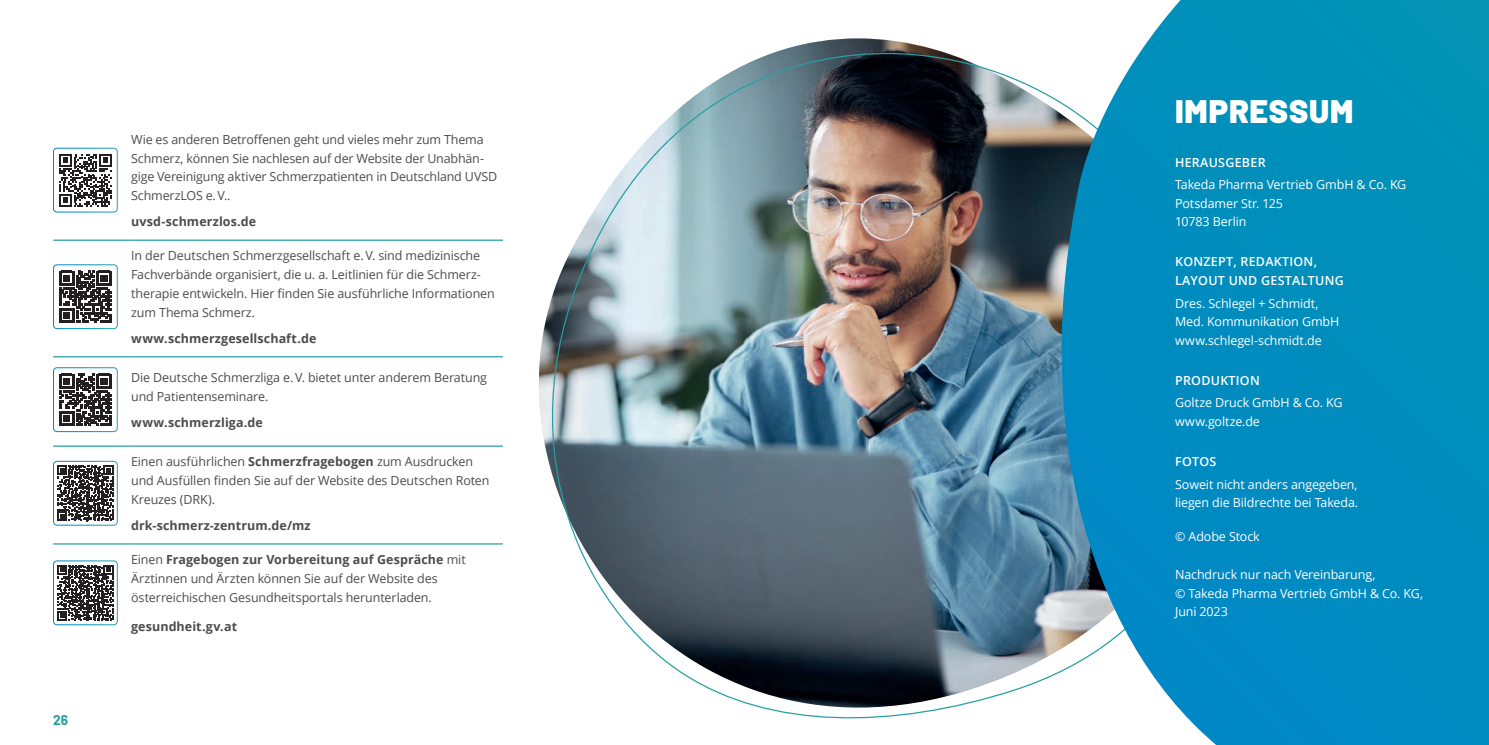
<style>
.page{position:relative;width:1489px;height:745px;background:#fff}
.page>*{position:absolute;margin:0;border:0;box-sizing:border-box;transform-origin:0 0}
.t1{font:900 32.5px "Barlow";letter-spacing:.025em;color:#fff}
.t2{font:700 13.75px "Barlow";color:#269fa4}
.t3{font:12.5px/18.8px "Open Sans";letter-spacing:-.01em;color:#4b4c4d}
.t4{font:12.5px/18.8px "Open Sans";letter-spacing:-.01em;color:#fff}
.t5{font:700 12.5px "Open Sans";letter-spacing:.005em;color:#4b4c4d}
.t6{font:600 12.5px/18.8px "Open Sans";letter-spacing:.02em;color:#fff}
.s1{font-weight:700}
</style>
<div class="page">
<img style="left:500px;top:38px;width:531px;height:681px">
<svg style="left:1031px;top:0;width:457px;height:744px;background:#1b94bf"></svg>
<hr style="left:53px;top:239px;width:78px;height:2px;background:#269fa4">
<hr style="left:131px;top:239px;width:372px;height:2px;background:#269fa4">
<hr style="left:53px;top:356px;width:78px;height:1px;background:#269fa4">
<hr style="left:131px;top:356px;width:372px;height:1px;background:#269fa4">
<hr style="left:53px;top:445px;width:78px;height:1px;background:#269fa4">
<hr style="left:131px;top:445px;width:372px;height:1px;background:#269fa4">
<hr style="left:53px;top:543px;width:78px;height:1px;background:#269fa4">
<hr style="left:131px;top:543px;width:372px;height:1px;background:#269fa4">
<svg style="left:59px;top:154px;width:53px;height:52px"></svg>
<div style="left:53px;top:148px;width:65px;height:64px;border:1px solid #fff;border-radius:4px"></div>
<svg style="left:60px;top:271px;width:51px;height:51px"></svg>
<div style="left:53px;top:264px;width:65px;height:65px;border:1px solid #fff;border-radius:4px"></div>
<svg style="left:60px;top:373px;width:51px;height:52px"></svg>
<div style="left:53px;top:367px;width:65px;height:64px;border:1px solid #fff;border-radius:4px"></div>
<svg style="left:53px;top:461px;width:64px;height:64px"></svg>
<svg style="left:58px;top:465px;width:55px;height:55px"></svg>
<div style="left:53px;top:460px;width:65px;height:65px;border:1px solid #fff;border-radius:4px"></div>
<svg style="left:53px;top:560px;width:64px;height:64px"></svg>
<svg style="left:58px;top:564px;width:55px;height:56px"></svg>
<div style="left:53px;top:560px;width:65px;height:64px;border:1px solid #fff;border-radius:4px"></div>
<p class="t2" style="left:53px;top:711px;width:17px">26</p>
<p class="t3" style="left:131px;top:129px;width:367px">Wie es anderen Betroffenen geht und vieles mehr zum Thema Schmerz, können Sie nachlesen auf der Website der Unabhän&shy;gige Vereinigung aktiver Schmerzpatienten in Deutschland UVSD SchmerzLOS e. V..</p>
<p class="t5" style="left:131px;top:212px;width:127px">uvsd-schmerzlos.de</p>
<p class="t3" style="left:131px;top:246px;width:365px">In der Deutschen Schmerzgesellschaft e. V. sind medizinische Fachverbände organisiert, die u. a. Leitlinien für die Schmerz&shy;therapie entwickeln. Hier finden Sie ausführliche Informationen zum Thema Schmerz.</p>
<p class="t5" style="left:131px;top:329px;width:187px">www.schmerzgesellschaft.de</p>
<p class="t3" style="left:131px;top:367px;width:357px">Die Deutsche Schmerzliga e. V. bietet unter anderem Beratung und Patientenseminare.</p>
<p class="t5" style="left:131px;top:413px;width:133px">www.schmerzliga.de</p>
<p class="t3" style="left:131px;top:452px;width:360px">Einen ausführlichen <span class="s1">Schmerzfragebogen</span> zum Ausdrucken und Ausfüllen finden Sie auf der Website des Deutschen Roten<br>Kreuzes (DRK).</p>
<p class="t5" style="left:131px;top:516px;width:181px">drk-schmerz-zentrum.de/mz</p>
<p class="t3" style="left:131px;top:549px;width:336px">Einen <span class="s1">Fragebogen zur Vorbereitung auf Gespräche</span> mit<br>Ärztinnen und Ärzten können Sie auf der Website des österreichischen Gesundheitsportals herunterladen.</p>
<p class="t5" style="left:131px;top:617px;width:107px">gesundheit.gv.at</p>
<h1 class="t1" style="left:1174px;top:91px;width:180px">IMPRESSUM</h1>
<p class="t6" style="left:1174px;top:152px;width:92px">HERAUSGEBER</p>
<p class="t4" style="left:1174px;top:174px;width:233px">Takeda Pharma Vertrieb GmbH &amp; Co. KG<br>Potsdamer Str. 125<br>10783 Berlin</p>
<p class="t6" style="left:1174px;top:252px;width:170px">KONZEPT, REDAKTION,<br>LAYOUT UND GESTALTUNG</p>
<p class="t4" style="left:1174px;top:293px;width:166px">Dres. Schlegel + Schmidt,<br>Med. Kommunikation GmbH www.schlegel-schmidt.de</p>
<p class="t6" style="left:1174px;top:371px;width:86px">PRODUKTION</p>
<p class="t4" style="left:1174px;top:393px;width:169px">Goltze Druck GmbH &amp; Co. KG www.goltze.de</p>
<p class="t6" style="left:1174px;top:452px;width:43px">FOTOS</p>
<p class="t4" style="left:1174px;top:474px;width:185px">Soweit nicht anders angegeben, liegen die Bildrechte bei Takeda.</p>
<p class="t4" style="left:1174px;top:526px;width:86px">© Adobe Stock</p>
<p class="t4" style="left:1174px;top:564px;width:249px">Nachdruck nur nach Vereinbarung,<br>© Takeda Pharma Vertrieb GmbH &amp; Co. KG,<br>Juni 2023</p>
</div>
